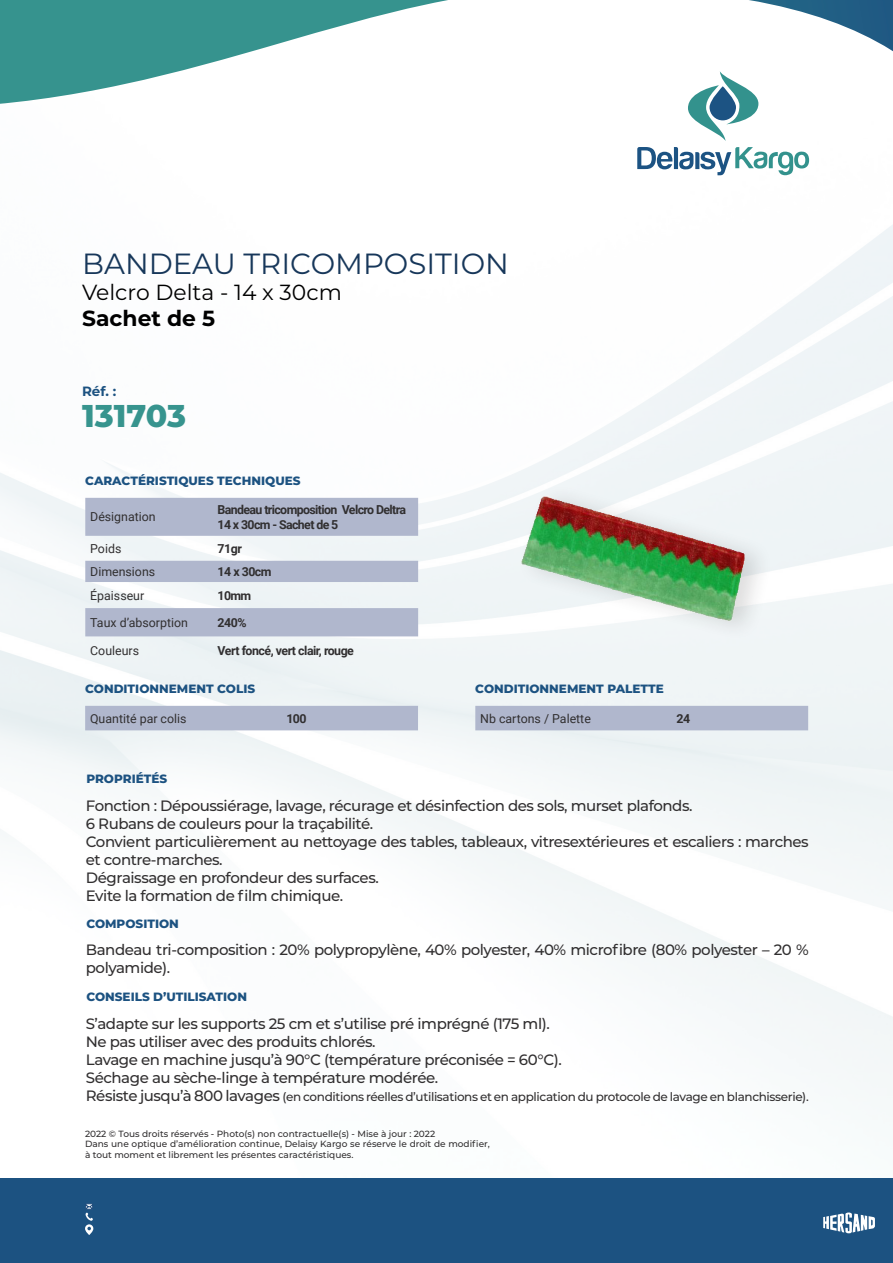
<style>
.page{position:relative;width:893px;height:1263px;background:#fff}
.page>*{position:absolute;margin:0;border:0;box-sizing:border-box;transform-origin:0 0}
.t1{font:800 31.5px "Montserrat";color:#37948e}
.Jost__SemiBold_Size{font:29.1px "Montserrat";color:#17375a}
.Jost__SemiBold_Size-2{font:21.9px "Montserrat";color:#000}
.Jost__SemiBold_Size-3{font:700 21.9px "Montserrat";color:#000}
.t2{font:500 15px/18px "Montserrat";letter-spacing:-.03em;color:#312f30}
.t3{font:700 13.5px "Montserrat";color:#1c5281}
.t4{font:700 12.3px/14.9px "Roboto";letter-spacing:-.05em;color:#312f30}
.t5{font:12.3px "Roboto";color:#312f30}
.t6{font:800 12px "Montserrat";color:#1c5281}
.t7{font:500 12px "Montserrat";letter-spacing:-.03em;color:#312f30}
.t8{font:500 9px/10.8px "Montserrat";color:#312f30}
.s1{font-size:15px}
</style>
<div class="page">
<div style="left:0;top:1178px;width:893px;height:85px;background:#1c5281"></div>
<svg style="left:85px;top:1203px;width:8px;height:18px"></svg>
<svg style="left:85px;top:1224px;width:8px;height:11px"></svg>
<svg style="left:87px;top:1227px;width:4px;height:3px"></svg>
<svg style="left:823px;top:1212px;width:52px;height:21px"></svg>
<svg style="left:0;top:0;width:893px;height:107px"></svg>
<svg style="left:688px;top:71px;width:70px;height:70px"></svg>
<svg style="left:637px;top:147px;width:172px;height:29px"></svg>
<svg style="left:85px;top:498px;width:333px;height:138px;fill:#b0b7cd"></svg>
<img style="left:457px;top:388px;width:338px;height:280px">
<div style="left:85px;top:706px;width:333px;height:24px;background:#b0b7cd"></div>
<div style="left:475px;top:706px;width:333px;height:24px;background:#b0b7cd"></div>
<p class="Jost__SemiBold_Size" style="left:82px;top:243px;width:428px">BANDEAU TRICOMPOSITION</p>
<p class="Jost__SemiBold_Size-2" style="left:82px;top:277px;width:261px">Velcro Delta - 14 x 30cm</p>
<p class="Jost__SemiBold_Size-3" style="left:82px;top:302px;width:135px">Sachet de 5</p>
<p class="t3" style="left:82px;top:382px;width:36px">Réf. :</p>
<p class="t1" style="left:82px;top:392px;width:106px">131703</p>
<p class="t6" style="left:85px;top:472px;width:217px">CARACTÉRISTIQUES TECHNIQUES</p>
<p class="t5" style="left:90px;top:508px;width:67px">Désignation</p>
<p class="t4" style="left:218px;top:502px;width:190px">Bandeau tricomposition Velcro Deltra<br>14 x 30cm - Sachet de 5</p>
<p class="t5" style="left:90px;top:540px;width:33px">Poids</p>
<p class="t4" style="left:218px;top:541px;width:26px">71gr</p>
<p class="t5" style="left:90px;top:563px;width:67px">Dimensions</p>
<p class="t4" style="left:218px;top:564px;width:56px">14 x 30cm</p>
<p class="t5" style="left:90px;top:587px;width:56px">Épaisseur</p>
<p class="t4" style="left:218px;top:587px;width:35px">10mm</p>
<p class="t5" style="left:90px;top:614px;width:99px">Taux d’absorption</p>
<p class="t4" style="left:218px;top:615px;width:30px">240%</p>
<p class="t5" style="left:90px;top:642px;width:50px">Couleurs</p>
<p class="t4" style="left:218px;top:643px;width:138px">Vert foncé, vert clair, rouge</p>
<p class="t6" style="left:85px;top:680px;width:172px">CONDITIONNEMENT COLIS</p>
<p class="t5" style="left:90px;top:710px;width:98px">Quantité par colis</p>
<p class="t4" style="left:286px;top:710px;width:22px">100</p>
<p class="t6" style="left:475px;top:680px;width:190px">CONDITIONNEMENT PALETTE</p>
<p class="t5" style="left:480px;top:710px;width:112px">Nb cartons / Palette</p>
<p class="t4" style="left:676px;top:710px;width:15px">24</p>
<p class="t6" style="left:86px;top:770px;width:82px">PROPRIÉTÉS</p>
<p class="t2" style="left:86px;top:796px;width:608px">Fonction : Dépoussiérage, lavage, récurage et désinfection des sols, murset plafonds.</p>
<p class="t2" style="left:86px;top:814px;width:289px">6 Rubans de couleurs pour la traçabilité.</p>
<p class="t2" style="left:86px;top:832px;width:724px">Convient particulièrement au nettoyage des tables, tableaux, vitresextérieures et escaliers : marches et contre-marches.</p>
<p class="t2" style="left:86px;top:868px;width:294px">Dégraissage en profondeur des surfaces.</p>
<p class="t2" style="left:86px;top:886px;width:259px">Evite la formation de film chimique.</p>
<p class="t6" style="left:86px;top:915px;width:94px">COMPOSITION</p>
<p class="t2" style="left:86px;top:940px;width:724px">Bandeau tri-composition : 20% polypropylène, 40% polyester, 40% microfibre (80% polyester – 20 % polyamide).</p>
<p class="t6" style="left:86px;top:988px;width:162px">CONSEILS D’UTILISATION</p>
<p class="t2" style="left:86px;top:1014px;width:465px">S’adapte sur les supports 25 cm et s’utilise pré imprégné (175 ml).</p>
<p class="t2" style="left:86px;top:1032px;width:291px">Ne pas utiliser avec des produits chlorés.</p>
<p class="t2" style="left:86px;top:1050px;width:477px">Lavage en machine jusqu’à 90°C (température préconisée = 60°C).</p>
<p class="t2" style="left:86px;top:1068px;width:354px">Séchage au sèche-linge à température modérée.</p>
<p class="t7" style="left:86px;top:1088px;width:724px"><span class="s1">Résiste jusqu’à 800 lavages</span> (en conditions réelles d’utilisations et en application du protocole de lavage en blanchisserie).</p>
<p class="t8" style="left:85px;top:1128px;width:406px">2022 © Tous droits réservés - Photo(s) non contractuelle(s) - Mise à jour : 2022<br>Dans une optique d’amélioration continue, Delaisy Kargo se réserve le droit de modifier, à tout moment et librement les présentes caractéristiques.</p>
</div>
